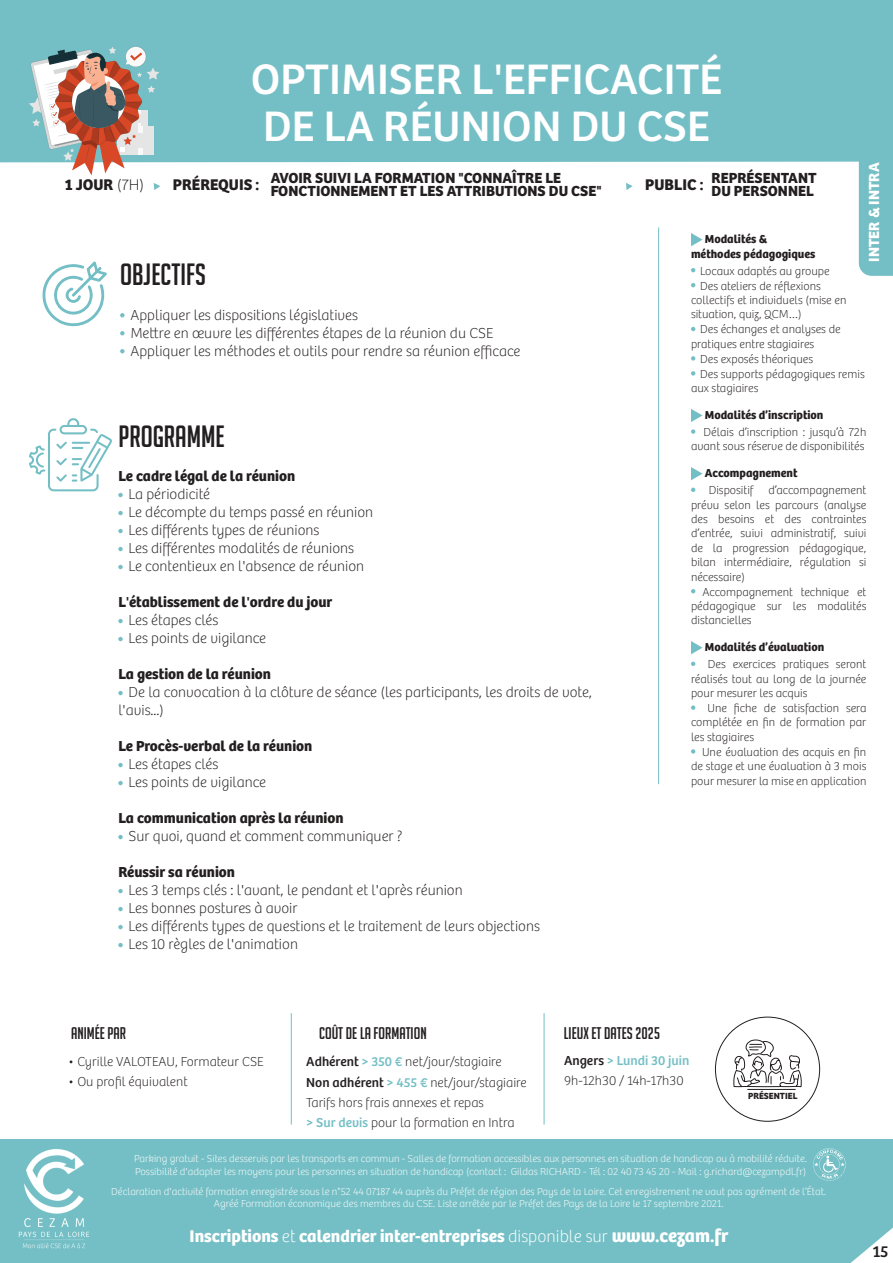
<style>
.page{position:relative;width:893px;height:1263px;background:#fff}
.page>*{position:absolute;margin:0;border:0;box-sizing:border-box;transform-origin:0 0}
.t1{font:44.25px/47.5px "Bree";color:#fff}
.t2{font:30px "Big Noodle Titling";color:#231f20}
.t3{font:700 17.55px "Bree";color:#fff}
.t4{font:16.5px "Big Noodle Titling";color:#231f20}
.t5{font:16.5px "Bree";color:#231f20}
.t6{font:700 16.05px "Bree";color:#231f20}
.t7{font:700 15.15px/12.8px "Bree";color:#231f20}
.t8{font:700 15.15px "Bree";color:#fff}
.t9{font:100 15px/18px "Bree";color:#231f20}
.t10{font:700 15px "Bree";color:#231f20}
.t11{font:100 13.5px/20.4px "Bree";color:#231f20}
.t12{font:100 12px/14.4px "Bree";color:#231f20;text-align:justify}
.t13{font:700 12px/14.4px "Bree";color:#231f20}
.t14{font:100 10.5px/12.6px "Bree";color:#fff;text-align:center}
.t15{font:700 9.3px "Bree";color:#231f20}
.s1{font-weight:100}
.s2{font-size:16.05px}
.s3{font-weight:400}
.s4{font-weight:400;color:#74bfc5}
.s5{font-size:18.75px}
</style>
<div class="page">
<div style="left:0;top:1139px;width:893px;height:124px;background:#74bfc5"></div>
<svg style="left:813px;top:1148px;width:33px;height:33px"></svg>
<div style="left:0;top:0;width:893px;height:170px;background:#74bfc5"></div>
<svg style="left:851px;top:1227px;width:42px;height:36px"></svg>
<img style="left:18px;top:1149px;width:71px;height:100px">
<svg style="left:118px;top:493px;width:5px;height:4px"></svg>
<svg style="left:118px;top:511px;width:5px;height:4px"></svg>
<svg style="left:118px;top:529px;width:5px;height:4px"></svg>
<svg style="left:118px;top:547px;width:5px;height:4px"></svg>
<svg style="left:118px;top:565px;width:5px;height:4px"></svg>
<svg style="left:118px;top:619px;width:5px;height:4px"></svg>
<svg style="left:118px;top:637px;width:5px;height:4px"></svg>
<svg style="left:118px;top:691px;width:5px;height:4px"></svg>
<svg style="left:118px;top:763px;width:5px;height:4px"></svg>
<svg style="left:118px;top:781px;width:5px;height:4px"></svg>
<svg style="left:118px;top:835px;width:5px;height:4px"></svg>
<svg style="left:118px;top:889px;width:5px;height:4px"></svg>
<svg style="left:118px;top:907px;width:5px;height:4px"></svg>
<svg style="left:118px;top:925px;width:5px;height:4px"></svg>
<svg style="left:118px;top:943px;width:5px;height:4px"></svg>
<svg style="left:120px;top:349px;width:5px;height:4px"></svg>
<svg style="left:29px;top:418px;width:83px;height:73px"></svg>
<hr style="left:291px;top:1013px;width:1px;height:111px;background:#74bfc5">
<hr style="left:544px;top:1013px;width:1px;height:111px;background:#74bfc5">
<svg style="left:691px;top:356px;width:4px;height:5px"></svg>
<svg style="left:691px;top:371px;width:4px;height:5px"></svg>
<svg style="left:691px;top:409px;width:11px;height:13px"></svg>
<svg style="left:691px;top:429px;width:4px;height:5px"></svg>
<svg style="left:691px;top:467px;width:11px;height:13px"></svg>
<svg style="left:691px;top:488px;width:4px;height:4px"></svg>
<svg style="left:691px;top:589px;width:4px;height:4px"></svg>
<svg style="left:691px;top:641px;width:11px;height:13px"></svg>
<svg style="left:691px;top:662px;width:4px;height:4px"></svg>
<svg style="left:691px;top:705px;width:4px;height:5px"></svg>
<svg style="left:691px;top:749px;width:4px;height:5px"></svg>
<hr style="left:658px;top:227px;width:1px;height:557px;background:#74bfc5">
<svg style="left:733px;top:1039px;width:69px;height:51px"></svg>
<svg style="left:0;top:46px;width:893px;height:289px"></svg>
<h1 class="t1" style="left:251px;top:52px;width:473px">OPTIMISER L'EFFICACITÉ<br>DE LA RÉUNION DU CSE</h1>
<h3 class="t6" style="left:65px;top:172px;width:81px">1 JOUR <span class="s1">(7H)</span></h3>
<p class="t7" style="left:271px;top:170px;width:333px;text-indent:-98px"><span class="s2">PRÉREQUIS :</span> AVOIR SUIVI LA FORMATION "CONNAÎTRE LE<br>FONCTIONNEMENT ET LES ATTRIBUTIONS DU CSE"</p>
<p class="t8" style="left:862px;top:262px;width:101px;rotate:-90deg">INTER &amp; INTRA</p>
<p class="t7" style="left:645px;top:170px;width:173px;text-align:right"><span class="s2">PUBLIC :</span> REPRÉSENTANT<br>DU PERSONNEL</p>
<p class="t13" style="left:691px;top:231px;width:126px;text-indent:14px">Modalités &amp; méthodes pédagogiques</p>
<p class="t12" style="left:700px;top:263px;width:131px">Locaux adaptés au groupe</p>
<p class="t12" style="left:700px;top:278px;width:122px">Des ateliers de réflexions</p>
<p class="t12" style="left:691px;top:292px;width:157px">collectifs et individuels (mise en</p>
<p class="t12" style="left:691px;top:306px;width:112px">situation, quiz, QCM…)</p>
<p class="t12" style="left:700px;top:321px;width:142px">Des échanges et analyses de</p>
<p class="t12" style="left:691px;top:336px;width:125px">pratiques entre stagiaires</p>
<p class="t12" style="left:700px;top:351px;width:115px">Des exposés théoriques</p>
<p class="t12" style="left:700px;top:366px;width:166px">Des supports pédagogiques remis</p>
<p class="t12" style="left:691px;top:380px;width:69px">aux stagiaires</p>
<p class="t13" style="left:705px;top:407px;width:120px">Modalités d’inscription</p>
<p class="t12" style="left:691px;top:424px;width:177px;text-align:right">Délais d’inscription : jusqu’à 72h avant sous réserve de disponibilités</p>
<p class="t13" style="left:705px;top:465px;width:94px">Accompagnement</p>
<p class="t12" style="left:691px;top:482px;width:177px;text-indent:18px">Dispositif d’accompagnement prévu selon les parcours (analyse des besoins et des contraintes d’entrée, suivi administratif, suivi de la progression pédagogique, bilan intermédiaire, régulation si nécessaire)</p>
<p class="t12" style="left:691px;top:584px;width:177px;text-indent:11px">Accompagnement technique et pédagogique sur les modalités distancielles</p>
<p class="t13" style="left:705px;top:639px;width:121px">Modalités d’évaluation</p>
<p class="t12" style="left:691px;top:656px;width:177px;text-indent:17px">Des exercices pratiques seront réalisés tout au long de la journée pour mesurer les acquis</p>
<p class="t12" style="left:691px;top:700px;width:177px;text-indent:16px">Une fiche de satisfaction sera complétée en fin de formation par les stagiaires</p>
<p class="t12" style="left:691px;top:744px;width:177px;text-indent:11px">Une évaluation des acquis en fin de stage et une évaluation à 3 mois pour mesurer la mise en application</p>
<h2 class="t2" style="left:120px;top:259px;width:87px">OBJECTIFS</h2>
<p class="t9" style="left:130px;top:305px;width:392px">Appliquer les dispositions législatives<br>Mettre en œuvre les différentes étapes de la réunion du CSE<br>Appliquer les méthodes et outils pour rendre sa réunion efficace</p>
<h2 class="t2" style="left:118px;top:420px;width:108px">PROGRAMME</h2>
<p class="t10" style="left:118px;top:464px;width:178px">Le cadre légal de la réunion</p>
<p class="t9" style="left:129px;top:484px;width:246px">La périodicité<br>Le décompte du temps passé en réunion<br>Les différents types de réunions<br>Les différentes modalités de réunions<br>Le contentieux en l'absence de réunion</p>
<p class="t10" style="left:118px;top:590px;width:216px">L'établissement de l'ordre du jour</p>
<p class="t9" style="left:129px;top:610px;width:139px">Les étapes clés<br>Les points de vigilance</p>
<p class="t10" style="left:118px;top:662px;width:154px">La gestion de la réunion</p>
<p class="t9" style="left:118px;top:682px;width:475px;text-indent:10px">De la convocation à la clôture de séance (les participants, les droits de vote, l'avis...)</p>
<p class="t10" style="left:118px;top:734px;width:196px">Le Procès-verbal de la réunion</p>
<p class="t9" style="left:129px;top:754px;width:139px">Les étapes clés<br>Les points de vigilance</p>
<p class="t10" style="left:118px;top:806px;width:227px">La communication après la réunion</p>
<p class="t9" style="left:129px;top:826px;width:275px">Sur quoi, quand et comment communiquer ?</p>
<p class="t10" style="left:118px;top:860px;width:118px">Réussir sa réunion</p>
<p class="t9" style="left:129px;top:880px;width:413px">Les 3 temps clés : l'avant, le pendant et l'après réunion<br>Les bonnes postures à avoir<br>Les différents types de questions et le traitement de leurs objections Les 10 règles de l'animation</p>
<h3 class="t4" style="left:71px;top:1024px;width:57px">ANIMÉE PAR</h3>
<p class="t11" style="left:68px;top:1050px;width:197px">• Cyrille VALOTEAU, Formateur CSE</p>
<p class="t11" style="left:68px;top:1071px;width:121px">• Ou profil équivalent</p>
<h3 class="t4" style="left:319px;top:1024px;width:109px">COÛT DE LA FORMATION</h3>
<p class="t11" style="left:306px;top:1050px;width:222px"><span class="s3">Adhérent</span> <span class="s4">&gt; 350 €</span> net/jour/stagiaire <span class="s3">Non adhérent</span> <span class="s4">&gt; 455 €</span> net/jour/stagiaire Tarifs hors frais annexes et repas<br><span class="s4">&gt; Sur devis</span> pour la formation en Intra</p>
<h3 class="t4" style="left:564px;top:1024px;width:98px">LIEUX ET DATES 2025</h3>
<p class="t11" style="left:564px;top:1049px;width:127px"><span class="s3">Angers</span> <span class="s4">&gt; Lundi 30 juin<br></span>9h-12h30 / 14h-17h30</p>
<p class="t15" style="left:748px;top:1088px;width:51px">PRÉSENTIEL</p>
<p class="t14" style="left:134px;top:1151px;width:674px;text-align:left">Parking gratuit - Sites desservis par les transports en commun - Salles de formation accessibles aux personnes en situation de handicap ou à mobilité réduite.<br>Possibilité d'adapter les moyens pour les personnes en situation de handicap (contact : Gildas RICHARD - Tél : 02 40 73 45 20 - Mail : g.richard@cezampdl.fr)</p>
<p class="t14" style="left:111px;top:1184px;width:716px">Déclaration d'activité formation enregistrée sous le n°52 44 07187 44 auprès du Préfet de région des Pays de la Loire. Cet enregistrement ne vaut pas agrément de l’État.<br>Agréé Formation économique des membres du CSE. Liste arrêtée par le Préfet des Pays de la Loire le 17 septembre 2021.</p>
<h3 class="t3" style="left:190px;top:1222px;width:540px">Inscriptions <span class="s1">et</span> calendrier inter-entreprises <span class="s1">disponible sur</span> <span class="s5">www.cezam.fr</span></h3>
<h3 class="t5" style="left:873px;top:1239px;width:17px">15</h3>
</div>
